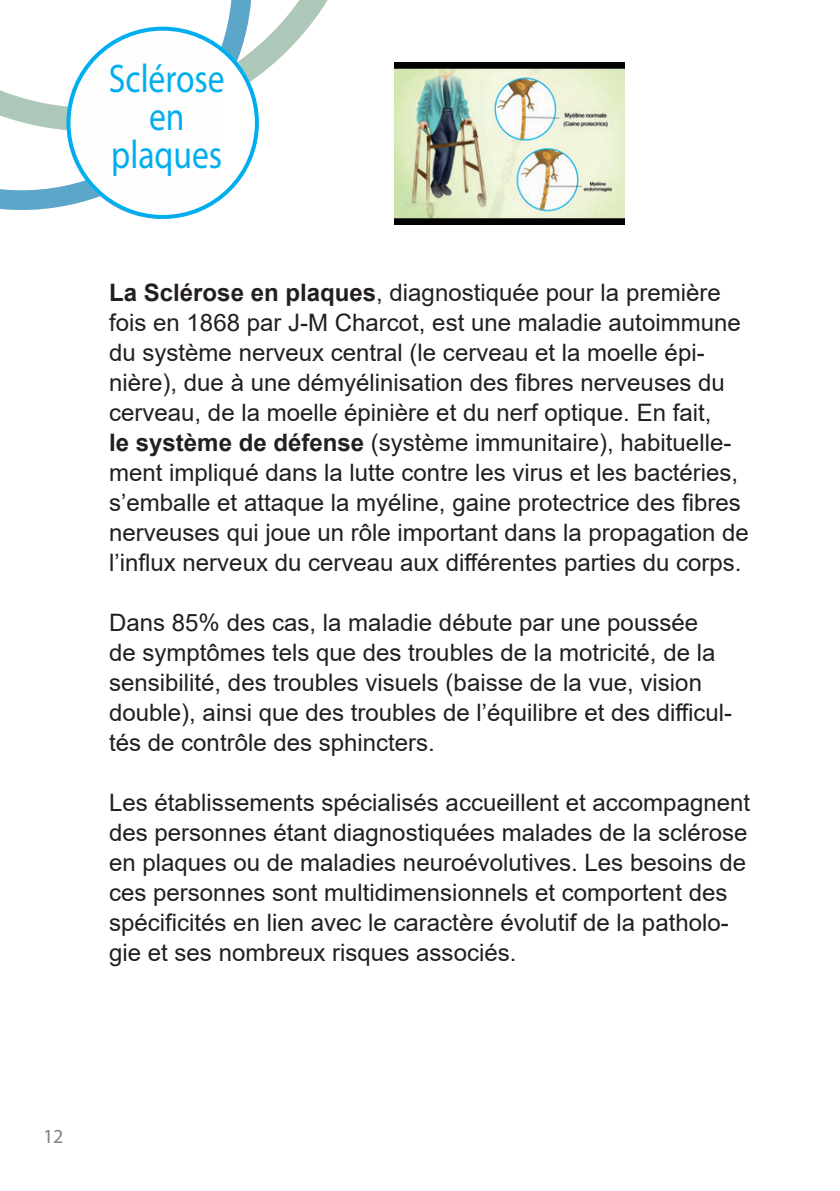
<style>
.page{position:relative;width:840px;height:1191px;background:#fff}
.page>*{position:absolute;margin:0;border:0;box-sizing:border-box;transform-origin:0 0}
.t1{font:40px/38px "Myriad Pro";color:#00aeef;text-align:center;scale:.84 1}
.t2{font:24px/30px "Arial";color:#231f20}
.t3{font:20px "Myriad Pro";color:#808285}
.s1{font-weight:700}
</style>
<div class="page">
<img style="left:394px;top:62px;width:229px;height:163px">
<svg style="left:0;top:145px;width:257px;height:67px"></svg>
<svg style="left:0;top:0;width:328px;height:141px"></svg>
<div style="left:68px;top:29px;width:189px;height:188px;background:#fefefe;border-radius:94px"></div>
<div style="left:66px;top:27px;width:193px;height:192px;border:4px solid #00aeef;border-radius:50%"></div>
<h1 class="t1" style="left:109px;top:59px;width:139px">Sclérose en plaques</h1>
<p class="t2" style="left:109px;top:277px;width:640px"><span class="s1">La Sclérose en plaques</span>, diagnostiquée pour la première fois en 1868 par J-M Charcot, est une maladie autoimmune du système nerveux central (le cerveau et la moelle épi&shy;nière), due à une démyélinisation des fibres nerveuses du cerveau, de la moelle épinière et du nerf optique. En fait,<br><span class="s1">le système de défense</span> (système immunitaire), habituelle&shy;ment impliqué dans la lutte contre les virus et les bactéries, s’emballe et attaque la myéline, gaine protectrice des fibres nerveuses qui joue un rôle important dans la propagation de l’influx nerveux du cerveau aux différentes parties du corps.</p>
<p class="t2" style="left:109px;top:607px;width:624px">Dans 85% des cas, la maladie débute par une poussée<br>de symptômes tels que des troubles de la motricité, de la sensibilité, des troubles visuels (baisse de la vue, vision double), ainsi que des troubles de l’équilibre et des difficul&shy;tés de contrôle des sphincters.</p>
<p class="t2" style="left:109px;top:787px;width:642px">Les établissements spécialisés accueillent et accompagnent des personnes étant diagnostiquées malades de la sclérose en plaques ou de maladies neuroévolutives. Les besoins de ces personnes sont multidimensionnels et comportent des spécificités en lien avec le caractère évolutif de la patholo&shy;gie et ses nombreux risques associés.</p>
<p class="t3" style="left:43px;top:1124px;width:22px">12</p>
</div>
